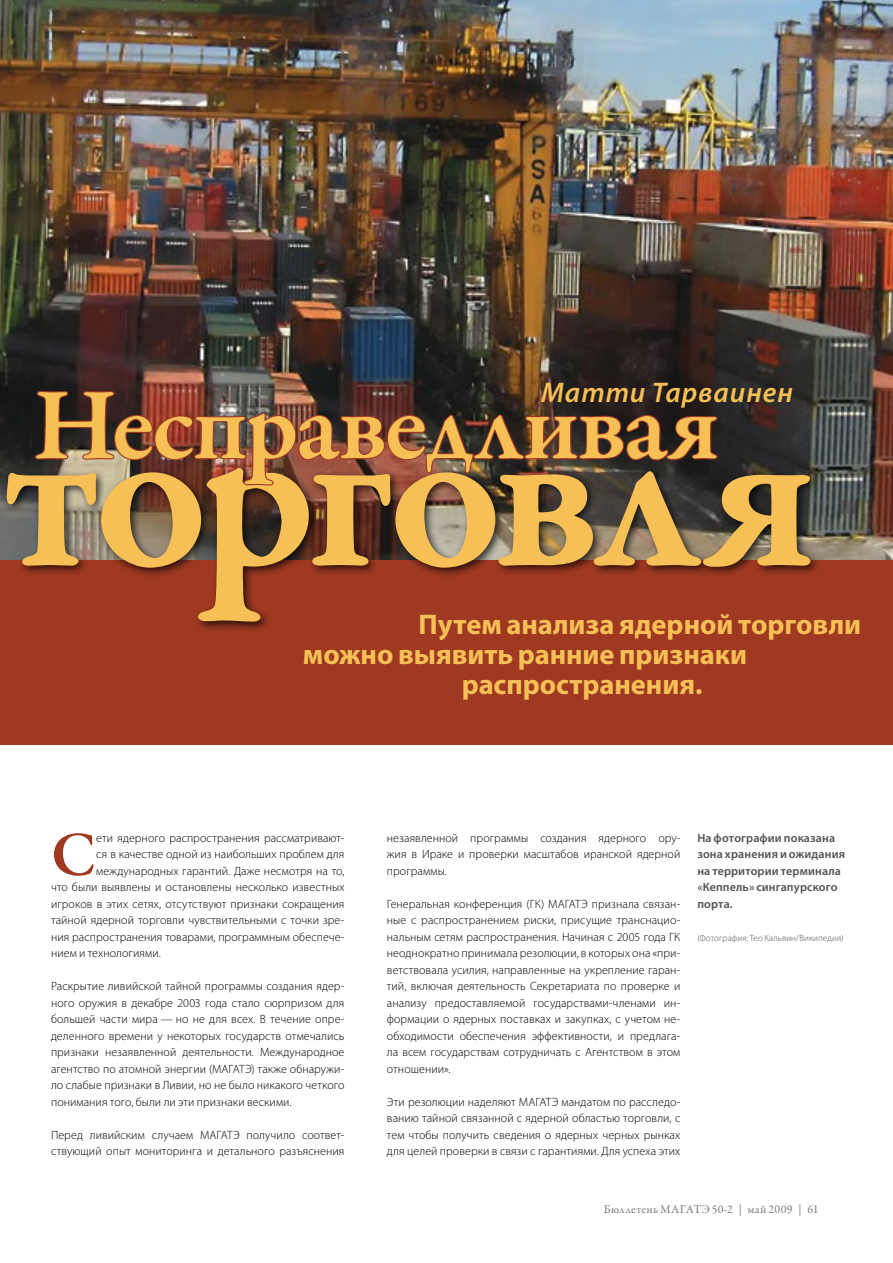
<style>
.page{position:relative;width:893px;height:1263px;background:#fff}
.page>*{position:absolute;margin:0;border:0;box-sizing:border-box;transform-origin:0 0}
.t1{font:600 222px "Garamond Premr Pro";letter-spacing:-.02em;color:#f7c056}
.t2{font:600 103.5px "Garamond Premr Pro";letter-spacing:-.02em;color:#f7c056}
.t3{font:600 63.75px "Garamond Premr Pro";color:#9f3922}
.t4{font:700 28.5px "Myriad Pro";color:#f7c056}
.t5{font:italic 600 28.5px "Myriad Pro";letter-spacing:.03em;color:#f7c056}
.t6{font:300 12px/16.5px "Myriad Pro";letter-spacing:.005em;color:#000;text-align:justify}
.t7{font:600 12px/16.5px "Myriad Pro";letter-spacing:.01em;color:#57514d}
.t8{font:12px "Garamond Premr Pro";letter-spacing:.025em;color:#7c7a7d}
.t9{font:300 9px "Myriad Pro";letter-spacing:.015em;color:#57514d}
</style>
<div class="page">
<img style="left:0;top:0;width:893px;height:560px">
<div style="left:2px;top:463px;width:891px;height:309px;background:#000;opacity:.75"></div>
<img style="left:8px;top:390px;width:803px;height:233px">
<h3 class="t5" style="left:541px;top:374px;width:253px">Матти Тарваинен</h3>
<h2 class="t2" style="left:33px;top:363px;width:687px">Несправедливая</h2>
<h1 class="t1" style="left:5px;top:360px;width:810px">торговля</h1>
<h3 class="t4" style="left:419px;top:606px;width:444px">Путем анализа ядерной торговли</h3>
<h3 class="t4" style="left:303px;top:636px;width:446px">можно выявить ранние признаки</h3>
<h3 class="t4" style="left:462px;top:666px;width:242px">распространения.</h3>
<h3 class="t3" style="left:51px;top:816px;width:47px">С</h3>
<p class="t6" style="left:96px;top:829px;width:250px">ети ядерного распространения рассматривают-</p>
<p class="t6" style="left:96px;top:846px;width:250px">ся в качестве одной из наибольших проблем для</p>
<p class="t6" style="left:96px;top:862px;width:250px">международных гарантий. Даже несмотря на то,</p>
<p class="t6" style="left:51px;top:879px;width:295px">что были выявлены и остановлены несколько известных</p>
<p class="t6" style="left:51px;top:895px;width:295px">игроков в этих сетях, отсутствуют признаки сокращения</p>
<p class="t6" style="left:51px;top:912px;width:295px">тайной ядерной торговли чувствительными с точки зре-</p>
<p class="t6" style="left:51px;top:928px;width:295px">ния распространения товарами, программным обеспече-</p>
<p class="t6" style="left:51px;top:945px;width:111px">нием и технологиями.</p>
<p class="t6" style="left:51px;top:978px;width:295px">Раскрытие ливийской тайной программы создания ядер&shy;ного оружия в декабре 2003 года стало сюрпризом для большей части мира — но не для всех. В течение опре&shy;деленного времени у некоторых государств отмечались признаки незаявленной деятельности. Международное агентство по атомной энергии (МАГАТЭ) также обнаружи&shy;ло слабые признаки в Ливии, но не было никакого четкого понимания того, были ли эти признаки вескими.</p>
<p class="t6" style="left:51px;top:1126px;width:295px">Перед ливийским случаем МАГАТЭ получило соответ&shy;ствующий опыт мониторинга и детального разъяснения</p>
<p class="t6" style="left:387px;top:829px;width:295px">незаявленной программы создания ядерного ору&shy;жия в Ираке и проверки масштабов иранской ядерной программы.</p>
<p class="t6" style="left:387px;top:895px;width:295px">Генеральная конференция (ГК) МАГАТЭ признала связан&shy;ные с распространением риски, присущие транснацио&shy;нальным сетям распространения. Начиная с 2005 года ГК неоднократно принимала резолюции, в которых она «при&shy;ветствовала усилия, направленные на укрепление гаран&shy;тий, включая деятельность Секретариата по проверке и анализу предоставляемой государствами-членами ин&shy;формации о ядерных поставках и закупках, с учетом не&shy;обходимости обеспечения эффективности, и предлага&shy;ла всем государствам сотрудничать с Агентством в этом отношении».</p>
<p class="t6" style="left:387px;top:1093px;width:295px">Эти резолюции наделяют МАГАТЭ мандатом по расследо&shy;ванию тайной связанной с ядерной областью торговли, с тем чтобы получить сведения о ядерных черных рынках для целей проверки в связи с гарантиями. Для успеха этих</p>
<p class="t7" style="left:697px;top:829px;width:149px">На фотографии показана зона хранения и ожидания на территории терминала «Кеппель» сингапурского порта.</p>
<p class="t9" style="left:697px;top:932px;width:148px">(Фотография: Тео Кальвин/Википедия)</p>
<p class="t8" style="left:604px;top:1201px;width:216px">Бюллетень МАГАТЭ 50-2 | май 2009 | 61</p>
</div>
